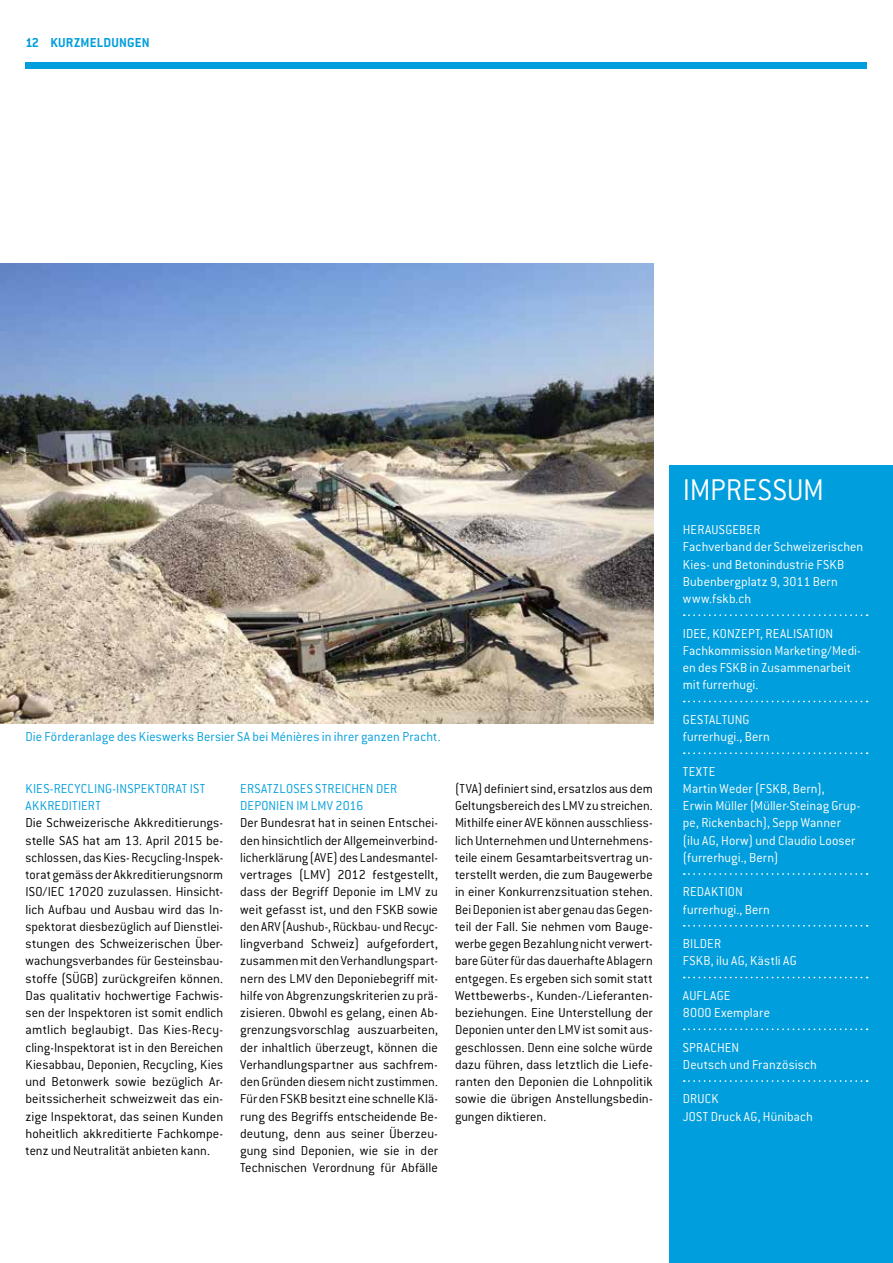
<style>
.page{position:relative;width:893px;height:1263px;background:#fff}
.page>*{position:absolute;margin:0;border:0;box-sizing:border-box;transform-origin:0 0}
.t1{font:300 33px "Conduit ITC";color:#fff}
.t2{font:300 14.25px/17.2px "Conduit ITC";color:#000;text-align:justify}
.t3{font:300 14.25px/17.2px "Conduit ITC";letter-spacing:.01em;color:#fff}
.t4{font:300 14.25px/17.2px "Conduit ITC";letter-spacing:.01em;color:#009edc}
.t5{font:700 14.25px "Conduit ITC";letter-spacing:.015em;color:#009edc}
</style>
<div class="page">
<div style="left:26px;top:62px;width:841px;height:6px;background:#009edc"></div>
<div style="left:670px;top:465px;width:223px;height:798px;background:#009edc"></div>
<svg style="left:684px;top:614px;width:184px;height:2px"></svg>
<svg style="left:684px;top:701px;width:184px;height:1px"></svg>
<svg style="left:684px;top:752px;width:184px;height:2px"></svg>
<svg style="left:684px;top:873px;width:184px;height:2px"></svg>
<svg style="left:684px;top:925px;width:184px;height:2px"></svg>
<svg style="left:684px;top:977px;width:184px;height:1px"></svg>
<svg style="left:684px;top:1028px;width:184px;height:2px"></svg>
<svg style="left:684px;top:1080px;width:184px;height:2px"></svg>
<img style="left:0;top:264px;width:653px;height:460px">
<p class="t5" style="left:26px;top:34px;width:126px">12 KURZMELDUNGEN</p>
<p class="t4" style="left:26px;top:728px;width:417px">Die Förderanlage des Kieswerks Bersier SA bei Ménières in ihrer ganzen Pracht.</p>
<p class="t4" style="left:26px;top:780px;width:181px">KIES-RECYCLING-INSPEKTORAT IST<br>AKKREDITIERT</p>
<p class="t2" style="left:26px;top:814px;width:199px">Die Schweizerische Akkreditierungs&shy;stelle SAS hat am 13. April 2015 be&shy;schlossen, das Kies- Recycling-Inspek&shy;torat gemäss der Akkreditierungsnorm ISO/IEC 17020 zuzulassen. Hinsicht&shy;lich Aufbau und Ausbau wird das In&shy;spektorat diesbezüglich auf Dienstlei&shy;stungen des Schweizerischen Über&shy;wachungsverbandes für Gesteinsbau&shy;stoffe (SÜGB) zurückgreifen können.<br>Das qualitativ hochwertige Fachwis&shy;sen der Inspektoren ist somit endlich amtlich beglaubigt. Das Kies-Recy&shy;cling-Inspektorat ist in den Bereichen Kiesabbau, Deponien, Recycling, Kies und Betonwerk sowie bezüglich Ar&shy;beitssicherheit schweizweit das ein&shy;zige Inspektorat, das seinen Kunden hoheitlich akkreditierte Fachkompe&shy;tenz und Neutralität anbieten kann.</p>
<p class="t4" style="left:240px;top:780px;width:158px">ERSATZLOSES STREICHEN DER<br>DEPONIEN IM LMV 2016</p>
<p class="t2" style="left:240px;top:814px;width:199px">Der Bundesrat hat in seinen Entschei&shy;den hinsichtlich der Allgemeinverbind&shy;licherklärung (AVE) des Landesmantel&shy;vertrages (LMV) 2012 festgestellt, dass der Begriff Deponie im LMV zu weit gefasst ist, und den FSKB sowie den ARV (Aushub-, Rückbau- und Recyc&shy;lingverband Schweiz) aufgefordert, zusammen mit den Verhandlungspart&shy;nern des LMV den Deponiebegriff mit&shy;hilfe von Abgrenzungskriterien zu prä&shy;zisieren. Obwohl es gelang, einen Ab&shy;grenzungsvorschlag auszuarbeiten, der inhaltlich überzeugt, können die Verhandlungspartner aus sachfrem&shy;den Gründen diesem nicht zustimmen.<br>Für den FSKB besitzt eine schnelle Klä&shy;rung des Begriffs entscheidende Be&shy;deutung, denn aus seiner Überzeu&shy;gung sind Deponien, wie sie in der Technischen Verordnung für Abfälle</p>
<p class="t2" style="left:455px;top:780px;width:199px">(TVA) definiert sind, ersatzlos aus dem Geltungsbereich des LMV zu streichen.<br>Mithilfe einer AVE können ausschliess&shy;lich Unternehmen und Unternehmens&shy;teile einem Gesamtarbeitsvertrag un&shy;terstellt werden, die zum Baugewerbe in einer Konkurrenzsituation stehen.<br>Bei Deponien ist aber genau das Gegen&shy;teil der Fall. Sie nehmen vom Bauge&shy;werbe gegen Bezahlung nicht verwert&shy;bare Güter für das dauerhafte Ablagern entgegen. Es ergeben sich somit statt Wettbewerbs-, Kunden-/Lieferanten&shy;beziehungen. Eine Unterstellung der Deponien unter den LMV ist somit aus&shy;geschlossen. Denn eine solche würde dazu führen, dass letztlich die Liefe&shy;ranten den Deponien die Lohnpolitik sowie die übrigen Anstellungsbedin&shy;gungen diktieren.</p>
<h1 class="t1" style="left:683px;top:471px;width:143px">IMPRESSUM</h1>
<p class="t3" style="left:683px;top:521px;width:182px">HERAUSGEBER<br>Fachverband der Schweizerischen<br>Kies- und Betonindustrie FSKB<br>Bubenbergplatz 9, 3011 Bern www.fskb.ch</p>
<p class="t3" style="left:683px;top:624px;width:179px">IDEE, KONZEPT, REALISATION<br>Fachkommission Marketing/Medi&shy;en des FSKB in Zusammenarbeit mit furrerhugi.</p>
<p class="t3" style="left:683px;top:711px;width:88px">GESTALTUNG furrerhugi., Bern</p>
<p class="t3" style="left:683px;top:762px;width:179px">TEXTE<br>Martin Weder (FSKB, Bern),<br>Erwin Müller (Müller-Steinag Grup&shy;pe, Rickenbach), Sepp Wanner (ilu AG, Horw) und Claudio Looser (furrerhugi., Bern)</p>
<p class="t3" style="left:683px;top:883px;width:88px">REDAKTION furrerhugi., Bern</p>
<p class="t3" style="left:683px;top:935px;width:115px">BILDER<br>FSKB, ilu AG, Kästli AG</p>
<p class="t3" style="left:683px;top:987px;width:89px">AUFLAGE<br>8000 Exemplare</p>
<p class="t3" style="left:683px;top:1038px;width:135px">SPRACHEN<br>Deutsch und Französisch</p>
<p class="t3" style="left:683px;top:1090px;width:132px">DRUCK<br>JOST Druck AG, Hünibach</p>
</div>
